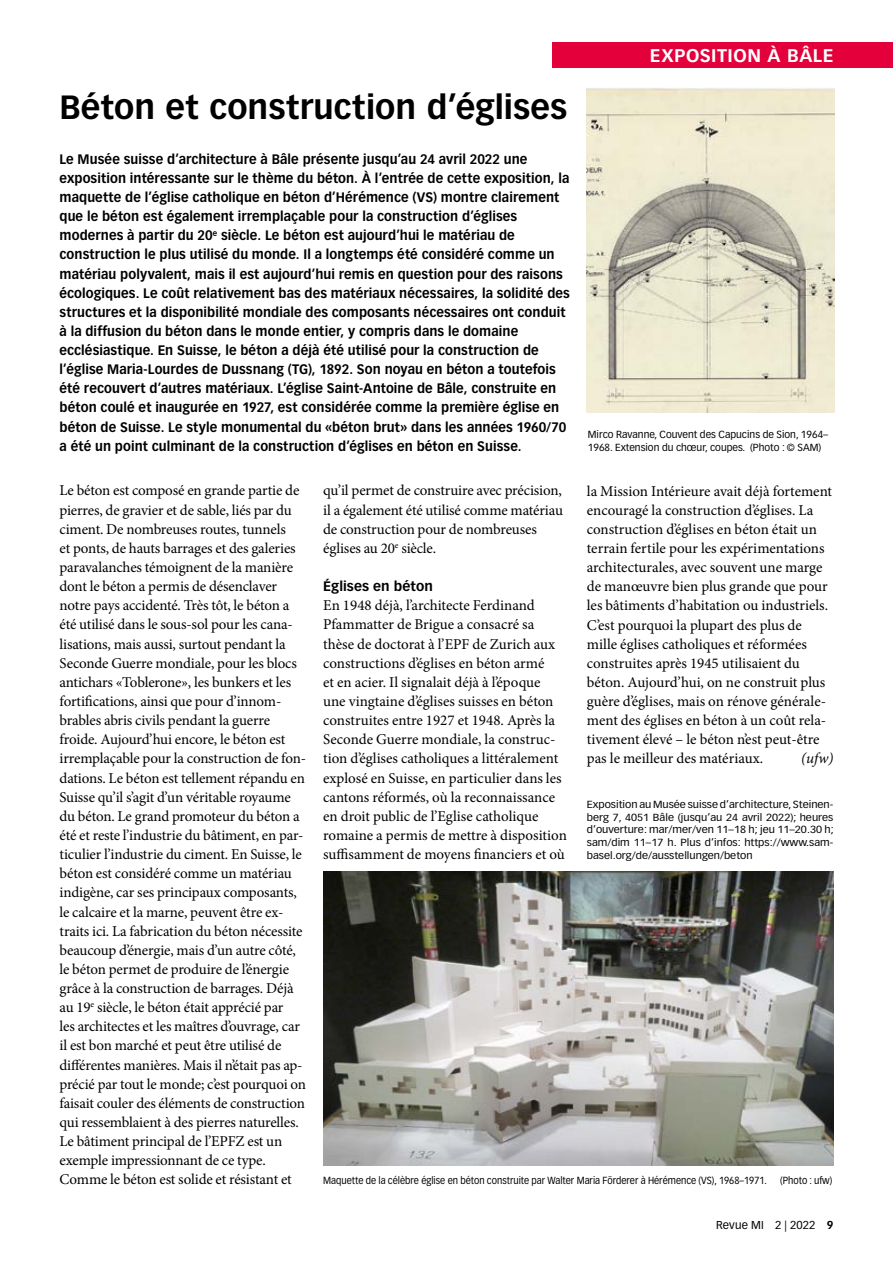
<style>
.page{position:relative;width:893px;height:1263px;background:#fff}
.page>*{position:absolute;margin:0;border:0;box-sizing:border-box;transform-origin:0 0}
.t1{font:700 33px "Vectora LT Pro";letter-spacing:.005em;color:#000}
.t2{font:700 18px "Vectora LT Pro";letter-spacing:.03em;color:#fff}
.t3{font:15px/19.2px "Minion Pro";letter-spacing:-.01em;color:#000}
.t4{font:italic 15px "Minion Pro";color:#000}
.t5{font:700 13.5px/19.2px "Vectora LT Pro";letter-spacing:.005em;color:#000;scale:.95 1}
.t6{font:700 13.5px "Vectora LT Pro";letter-spacing:.005em;color:#000}
.t7{font:11.25px "Vectora LT Pro";letter-spacing:.015em;color:#000}
.t8{font:10.2px/12.8px "Vectora LT Pro";color:#000;text-align:justify;scale:1.07 1}
.t9{font:10.2px "Vectora LT Pro";color:#000;scale:.91 1}
.t10{font:10.2px/12.8px "Vectora LT Pro";color:#000}
.s1{font-weight:700}
</style>
<div class="page">
<div style="left:553px;top:43px;width:340px;height:25px;background:#e4003b"></div>
<img style="left:587px;top:87px;width:247px;height:325px">
<img style="left:323px;top:872px;width:510px;height:293px">
<p class="t2" style="left:650px;top:44px;width:185px">EXPOSITION À BÂLE</p>
<h1 class="t1" style="left:60px;top:87px;width:509px">Béton et construction d’églises</h1>
<p class="t5" style="left:60px;top:149px;width:539px">Le Musée suisse d’architecture à Bâle présente jusqu’au 24 avril 2022 une exposition intéressante sur le thème du béton. À l’entrée de cette exposition, la maquette de l’église catholique en béton d’Hérémence (VS) montre clairement que le béton est également irremplaçable pour la construction d’églises modernes à partir du 20<sup>e</sup> siècle. Le béton est aujourd’hui le matériau de construction le plus utilisé du monde. Il a longtemps été considéré comme un matériau polyvalent, mais il est aujourd’hui remis en question pour des raisons écologiques. Le coût relativement bas des matériaux nécessaires, la solidité des structures et la disponibilité mondiale des composants nécessaires ont conduit à la diffusion du béton dans le monde entier, y compris dans le domaine ecclésiastique. En Suisse, le béton a déjà été utilisé pour la construction de l’église Maria-Lourdes de Dussnang (TG), 1892. Son noyau en béton a toutefois été recouvert d’autres matériaux. L’église Saint-Antoine de Bâle, construite en béton coulé et inaugurée en 1927, est considérée comme la première église en béton de Suisse. Le style monumental du «béton brut» dans les années 1960/70 a été un point culminant de la construction d’églises en béton en Suisse.</p>
<p class="t3" style="left:60px;top:481px;width:248px">Le béton est composé en grande partie de pierres, de gravier et de sable, liés par du ciment. De nombreuses routes, tunnels<br>et ponts, de hauts barrages et des galeries paravalanches témoignent de la manière dont le béton a permis de désenclaver notre pays accidenté. Très tôt, le béton a été utilisé dans le sous-sol pour les cana&shy;lisations, mais aussi, surtout pendant la Seconde Guerre mondiale, pour les blocs antichars «Toblerone», les bunkers et les fortifications, ainsi que pour d’innom&shy;brables abris civils pendant la guerre froide. Aujourd’hui encore, le béton est irremplaçable pour la construction de fon&shy;dations. Le béton est tellement répandu en Suisse qu’il s’agit d’un véritable royaume du béton. Le grand promoteur du béton a été et reste l’industrie du bâtiment, en par&shy;ticulier l’industrie du ciment. En Suisse, le béton est considéré comme un matériau indigène, car ses principaux composants, le calcaire et la marne, peuvent être ex&shy;traits ici. La fabrication du béton nécessite beaucoup d’énergie, mais d’un autre côté, le béton permet de produire de l’énergie grâce à la construction de barrages. Déjà au 19<sup>e</sup> siècle, le béton était apprécié par<br>les architectes et les maîtres d’ouvrage, car il est bon marché et peut être utilisé de différentes manières. Mais il n’était pas ap&shy;précié par tout le monde; c’est pourquoi on faisait couler des éléments de construction qui ressemblaient à des pierres naturelles.<br>Le bâtiment principal de l’EPFZ est un exemple impressionnant de ce type.<br>Comme le béton est solide et résistant et</p>
<p class="t3" style="left:323px;top:481px;width:241px">qu’il permet de construire avec précision, il a également été utilisé comme matériau de construction pour de nombreuses églises au 20<sup>e</sup> siècle.</p>
<p class="t10" style="left:588px;top:428px;width:242px">Mirco Ravanne, Couvent des Capucins de Sion, 1964–<br>1968. Extension du chœur, coupes. (Photo : © SAM)</p>
<p class="t3" style="left:587px;top:481px;width:247px">la Mission Intérieure avait déjà fortement encouragé la construction d’églises. La construction d’églises en béton était un terrain fertile pour les expérimentations architecturales, avec souvent une marge de manœuvre bien plus grande que pour les bâtiments d’habitation ou industriels.<br>C’est pourquoi la plupart des plus de mille églises catholiques et réformées construites après 1945 utilisaient du béton. Aujourd’hui, on ne construit plus guère d’églises, mais on rénove générale&shy;ment des églises en béton à un coût rela&shy;tivement élevé – le béton n’est peut-être pas le meilleur des matériaux.</p>
<p class="t6" style="left:323px;top:578px;width:111px">Églises en béton</p>
<p class="t3" style="left:323px;top:596px;width:245px">En 1948 déjà, l’architecte Ferdinand Pfammatter de Brigue a consacré sa thèse de doctorat à l’EPF de Zurich aux constructions d’églises en béton armé<br>et en acier. Il signalait déjà à l’époque<br>une vingtaine d’églises suisses en béton construites entre 1927 et 1948. Après la Seconde Guerre mondiale, la construc&shy;tion d’églises catholiques a littéralement explosé en Suisse, en particulier dans les cantons réformés, où la reconnaissance en droit public de l’Eglise catholique romaine a permis de mettre à disposition suffisamment de moyens financiers et où</p>
<p class="t4" style="left:801px;top:748px;width:34px">(ufw)</p>
<p class="t8" style="left:587px;top:798px;width:232px">Exposition au Musée suisse d’architecture, Steinen&shy;berg 7, 4051 Bâle (jusqu’au 24 avril 2022); heures d’ouverture: mar/mer/ven 11–18 h; jeu 11–20.30 h; sam/dim 11–17 h. Plus d’infos: https://www.sam&shy;basel.org/de/ausstellungen/beton</p>
<p class="t9" style="left:323px;top:1174px;width:489px">Maquette de la célèbre église en béton construite par Walter Maria Förderer à Hérémence (VS), 1968–1971.</p>
<p class="t9" style="left:780px;top:1174px;width:59px">(Photo : ufw)</p>
<p class="t7" style="left:716px;top:1218px;width:119px">Revue MI 2 | 2022 <span class="s1">9</span></p>
</div>
